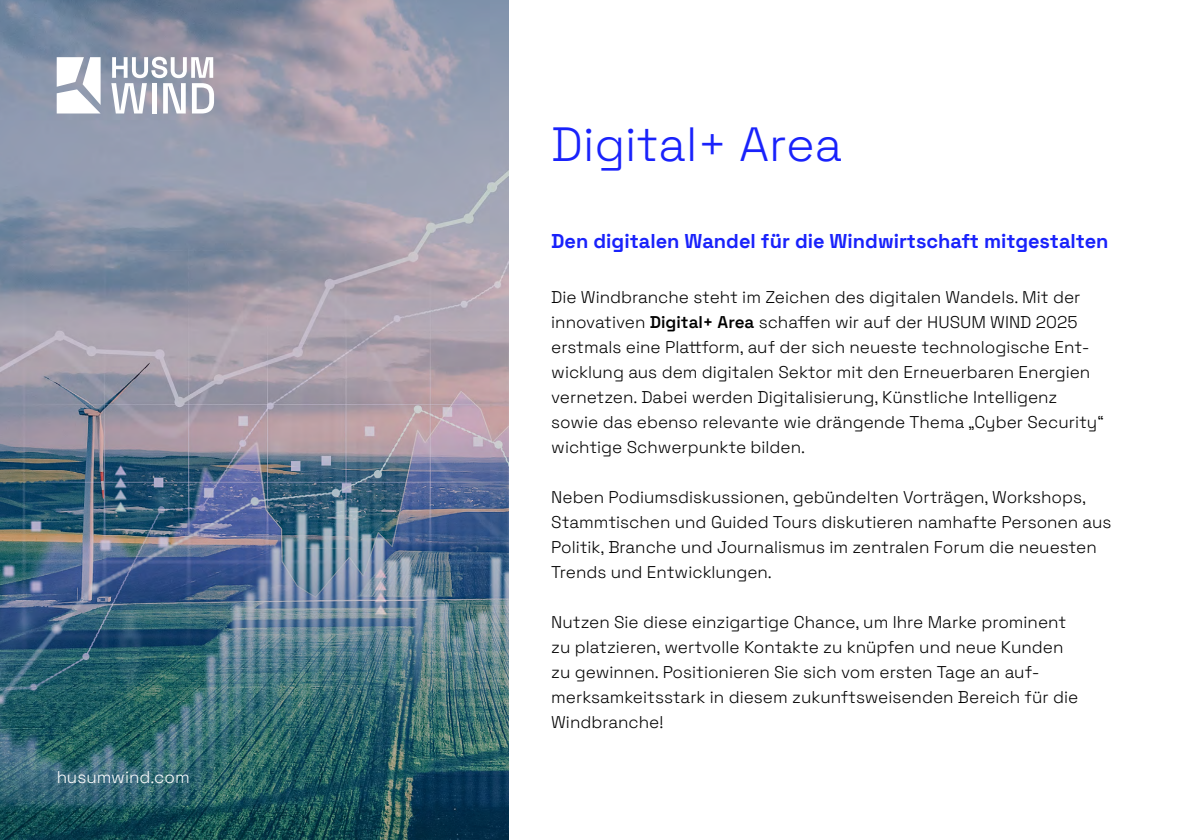
<style>
.page{position:relative;width:1191px;height:840px;background:#fff}
.page>*{position:absolute;margin:0;border:0;box-sizing:border-box;transform-origin:0 0}
.t1{font:300 48px "Space Grotesk";color:#1922fb}
.t2{font:700 20px "Space Grotesk";color:#1922fb}
.t3{font:300 17px/25px "Space Grotesk";color:#000}
.t4{font:300 17px "Space Grotesk";color:#fff}
.s1{font-weight:600}
</style>
<div class="page">
<img style="left:0;top:0;width:508px;height:839px">
<svg style="left:111px;top:57px;width:103px;height:56px"></svg>
<svg style="left:57px;top:57px;width:44px;height:56px"></svg>
<p class="t4" style="left:57px;top:764px;width:134px">husumwind.com</p>
<h1 class="t1" style="left:551px;top:109px;width:292px">Digital+ Area</h1>
<p class="t2" style="left:551px;top:226px;width:559px">Den digitalen Wandel für die Windwirtschaft mitgestalten</p>
<p class="t3" style="left:551px;top:283px;width:554px">Die Windbranche steht im Zeichen des digitalen Wandels. Mit der innovativen <span class="s1">Digital+ Area</span> schaffen wir auf der HUSUM WIND 2025 erstmals eine Plattform, auf der sich neueste technologische Ent&shy;wicklung aus dem digitalen Sektor mit den Erneuerbaren Energien vernetzen. Dabei werden Digitalisierung, Künstliche Intelligenz sowie das ebenso relevante wie drängende Thema „Cyber Security“ wichtige Schwerpunkte bilden.</p>
<p class="t3" style="left:551px;top:483px;width:562px">Neben Podiumsdiskussionen, gebündelten Vorträgen, Workshops, Stammtischen und Guided Tours diskutieren namhafte Personen aus Politik, Branche und Journalismus im zentralen Forum die neuesten Trends und Entwicklungen.</p>
<p class="t3" style="left:551px;top:608px;width:528px">Nutzen Sie diese einzigartige Chance, um Ihre Marke prominent zu platzieren, wertvolle Kontakte zu knüpfen und neue Kunden zu gewinnen. Positionieren Sie sich vom ersten Tage an auf&shy;merksamkeitsstark in diesem zukunftsweisenden Bereich für die Windbranche!</p>
</div>
